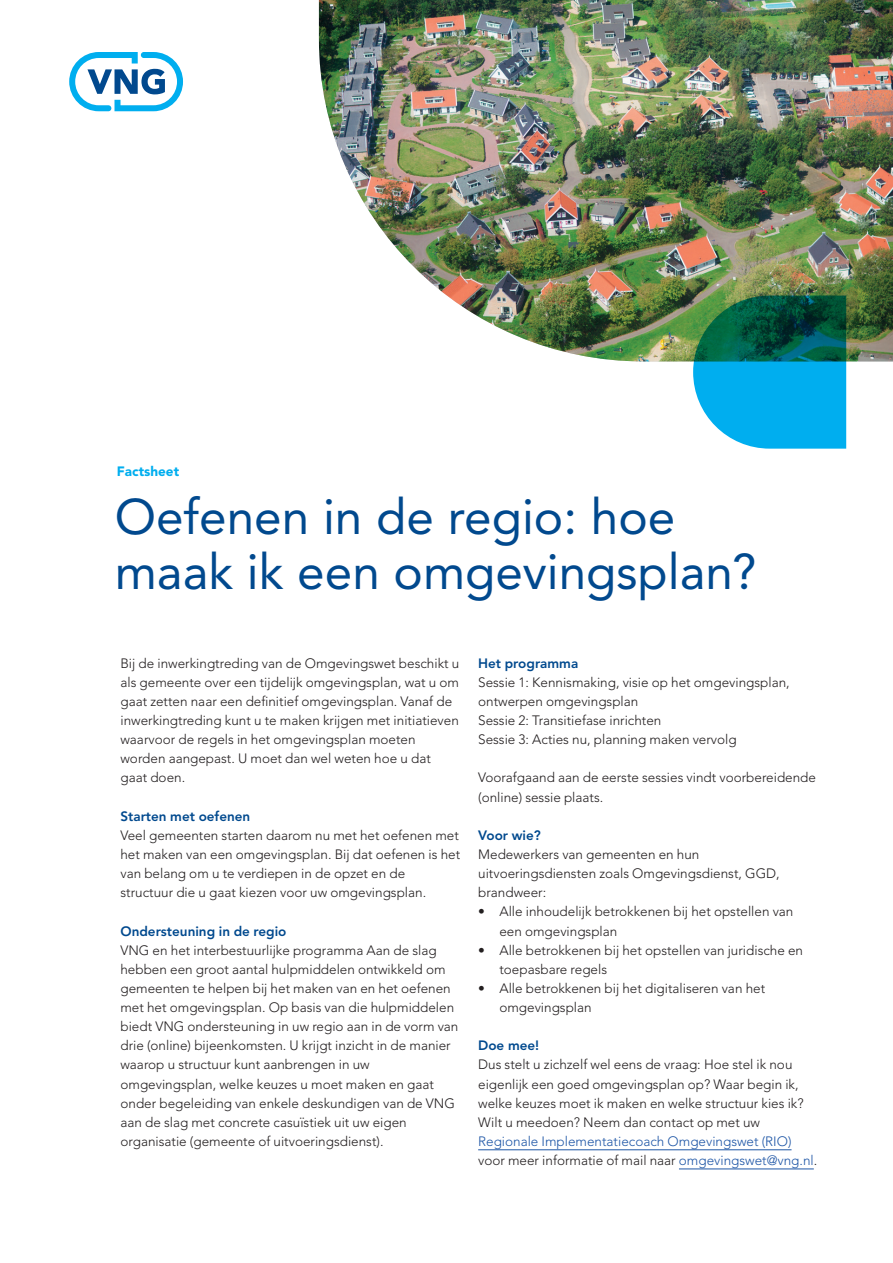
<style>
.page{position:relative;width:893px;height:1263px;background:#fff}
.page>*{position:absolute;margin:0;border:0;box-sizing:border-box;transform-origin:0 0}
.t1{font:49.5px/55.5px "Avenir LT Std";color:#01498e}
.t2{font:300 13.5px/19.2px "Avenir LT Std";color:#231f20}
.t3{font:300 13.5px/19.2px "Avenir LT Std";color:#1e56a6}
.t4{font:800 13.5px "Avenir LT Std";color:#01498e}
.t5{font:900 13.5px "Avenir LT Std";color:#00aeef}
.s1{color:#231f20}
</style>
<div class="page">
<svg style="left:69px;top:52px;width:114px;height:59px"></svg>
<img style="left:319px;top:0;width:574px;height:361px">
<svg style="left:693px;top:296px;width:153px;height:153px;background:#138fa6"></svg>
<hr style="left:478px;top:1149px;width:313px;height:1px;background:#1e56a6">
<hr style="left:679px;top:1169px;width:135px;height:1px;background:#1e56a6">
<p class="t5" style="left:117px;top:463px;width:64px">Factsheet</p>
<h1 class="t1" style="left:115px;top:489px;width:643px">Oefenen in de regio: hoe maak ik een omgevingsplan?</h1>
<p class="t2" style="left:120px;top:653px;width:340px">Bij de inwerkingtreding van de Omgevingswet beschikt u als gemeente over een tijdelijk omgevingsplan, wat u om gaat zetten naar een definitief omgevingsplan. Vanaf de inwerkingtreding kunt u te maken krijgen met initiatieven waarvoor de regels in het omgevingsplan moeten worden aangepast. U moet dan wel weten hoe u dat gaat doen.</p>
<p class="t4" style="left:120px;top:808px;width:131px">Starten met oefenen</p>
<p class="t2" style="left:120px;top:826px;width:341px">Veel gemeenten starten daarom nu met het oefenen met het maken van een omgevingsplan. Bij dat oefenen is het van belang om u te verdiepen in de opzet en de structuur die u gaat kiezen voor uw omgevingsplan.</p>
<p class="t4" style="left:120px;top:923px;width:168px">Ondersteuning in de regio</p>
<p class="t2" style="left:120px;top:940px;width:339px">VNG en het interbestuurlijke programma Aan de slag hebben een groot aantal hulpmiddelen ontwikkeld om gemeenten te helpen bij het maken van en het oefenen met het omgevingsplan. Op basis van die hulpmiddelen biedt VNG ondersteuning in uw regio aan in de vorm van drie (online) bijeenkomsten. U krijgt inzicht in de manier waarop u structuur kunt aanbrengen in uw omgevingsplan, welke keuzes u moet maken en gaat onder begeleiding van enkele deskundigen van de VNG aan de slag met concrete casuïstiek uit uw eigen organisatie (gemeente of uitvoeringsdienst).</p>
<p class="t4" style="left:478px;top:655px;width:102px">Het programma</p>
<p class="t2" style="left:478px;top:672px;width:313px">Sessie 1: Kennismaking, visie op het omgevingsplan, ontwerpen omgevingsplan<br>Sessie 2: Transitiefase inrichten<br>Sessie 3: Acties nu, planning maken vervolg</p>
<p class="t2" style="left:478px;top:768px;width:339px">Voorafgaand aan de eerste sessies vindt voorbereidende (online) sessie plaats.</p>
<p class="t4" style="left:478px;top:827px;width:64px">Voor wie?</p>
<p class="t2" style="left:478px;top:845px;width:303px">Medewerkers van gemeenten en hun uitvoeringsdiensten zoals Omgevingsdienst, GGD, brandweer:</p>
<p class="t2" style="left:499px;top:902px;width:295px;text-indent:-21px">• Alle inhoudelijk betrokkenen bij het opstellen van een omgevingsplan</p>
<p class="t2" style="left:499px;top:940px;width:305px;text-indent:-21px">• Alle betrokkenen bij het opstellen van juridische en toepasbare regels</p>
<p class="t2" style="left:499px;top:979px;width:267px;text-indent:-21px">• Alle betrokkenen bij het digitaliseren van het omgevingsplan</p>
<p class="t4" style="left:478px;top:1038px;width:63px">Doe mee!</p>
<p class="t2" style="left:478px;top:1055px;width:327px">Dus stelt u zichzelf wel eens de vraag: Hoe stel ik nou eigenlijk een goed omgevingsplan op? Waar begin ik, welke keuzes moet ik maken en welke structuur kies ik?<br>Wilt u meedoen? Neem dan contact op met uw</p>
<p class="t3" style="left:478px;top:1132px;width:341px">Regionale Implementatiecoach Omgevingswet (RIO) <span class="s1">voor meer informatie of mail naar</span> omgevingswet@vng.nl<span class="s1">.</span></p>
</div>
